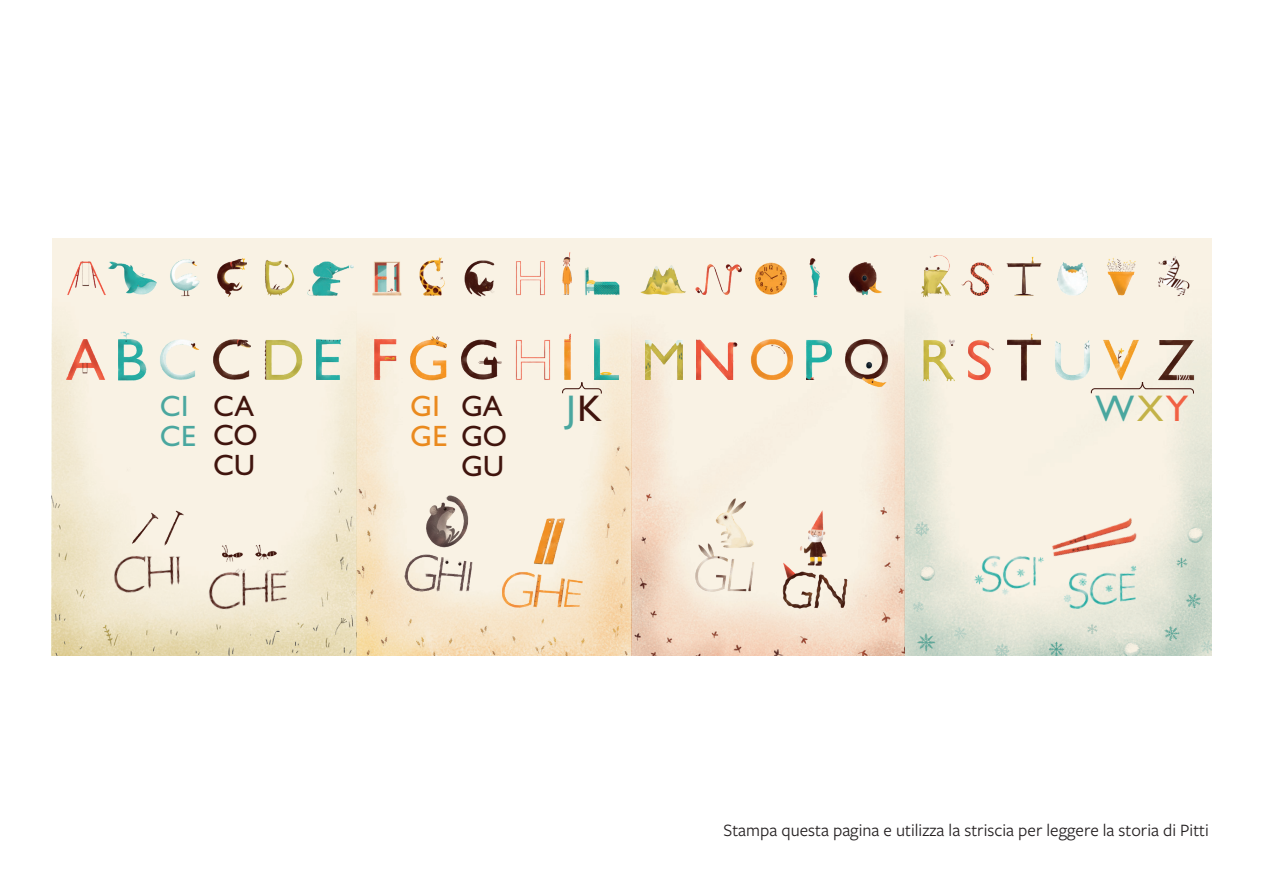
<style>
.page{position:relative;width:1263px;height:893px;background:#fff}
.page>*{position:absolute;margin:0;border:0;box-sizing:border-box;transform-origin:0 0}
.t1{font:37.2px "Gill Sans Std";color:#4aa79f}
.t2{font:29.4px/29.4px "Gill Sans Std";letter-spacing:.005em;color:#40140d;text-align:right}
.t3{font:18px "Freight Sans Pro";color:#231f20}
.s1{color:#4aa79f}
.s2{color:#ea8a1e}
.s3{color:#40140d}
.s4{color:#c3b248}
.s5{color:#f16144}
</style>
<div class="page">
<div style="left:52px;top:238px;width:1159px;height:417px;background:#f9f2e4"></div>
<img style="left:357px;top:332px;width:274px;height:323px">
<img style="left:631px;top:330px;width:274px;height:325px">
<img style="left:52px;top:331px;width:305px;height:324px">
<img style="left:905px;top:295px;width:306px;height:360px">
<img style="left:695px;top:264px;width:47px;height:31px">
<img style="left:755px;top:262px;width:32px;height:33px">
<img style="left:809px;top:258px;width:11px;height:40px">
<img style="left:848px;top:262px;width:34px;height:34px">
<img style="left:640px;top:265px;width:46px;height:30px">
<img style="left:645px;top:340px;width:38px;height:40px">
<img style="left:696px;top:340px;width:41px;height:40px">
<img style="left:750px;top:339px;width:43px;height:41px">
<img style="left:806px;top:340px;width:26px;height:40px">
<img style="left:845px;top:339px;width:43px;height:48px">
<img style="left:67px;top:261px;width:90px;height:34px">
<img style="left:217px;top:258px;width:30px;height:39px">
<img style="left:170px;top:259px;width:30px;height:38px">
<img style="left:265px;top:260px;width:30px;height:36px">
<img style="left:307px;top:261px;width:47px;height:35px">
<img style="left:66px;top:339px;width:39px;height:41px">
<img style="left:118px;top:332px;width:28px;height:48px">
<img style="left:213px;top:339px;width:38px;height:41px">
<img style="left:160px;top:339px;width:39px;height:41px">
<img style="left:264px;top:339px;width:38px;height:41px">
<img style="left:316px;top:338px;width:25px;height:42px">
<img style="left:128px;top:509px;width:57px;height:37px">
<img style="left:218px;top:540px;width:69px;height:19px">
<img style="left:109px;top:547px;width:78px;height:50px">
<img style="left:203px;top:559px;width:92px;height:54px">
<img style="left:419px;top:489px;width:54px;height:65px">
<img style="left:529px;top:510px;width:47px;height:61px">
<img style="left:403px;top:554px;width:71px;height:39px">
<img style="left:502px;top:571px;width:81px;height:37px">
<img style="left:700px;top:496px;width:73px;height:54px">
<img style="left:797px;top:507px;width:45px;height:52px">
<img style="left:691px;top:542px;width:72px;height:53px">
<img style="left:776px;top:559px;width:79px;height:58px">
<img style="left:1035px;top:515px;width:119px;height:44px">
<img style="left:969px;top:547px;width:81px;height:54px">
<img style="left:1058px;top:562px;width:85px;height:50px">
<img style="left:372px;top:261px;width:29px;height:35px">
<img style="left:464px;top:260px;width:31px;height:37px">
<img style="left:562px;top:252px;width:10px;height:43px">
<img style="left:419px;top:257px;width:25px;height:39px">
<img style="left:516px;top:261px;width:29px;height:34px">
<img style="left:584px;top:267px;width:36px;height:28px">
<img style="left:374px;top:339px;width:22px;height:41px">
<img style="left:461px;top:337px;width:40px;height:43px">
<img style="left:410px;top:336px;width:37px;height:45px">
<img style="left:516px;top:340px;width:34px;height:40px">
<img style="left:564px;top:333px;width:7px;height:47px">
<img style="left:594px;top:339px;width:25px;height:41px">
<svg style="left:561px;top:382px;width:41px;height:13px"></svg>
<svg style="left:1090px;top:382px;width:104px;height:13px"></svg>
<img style="left:920px;top:255px;width:30px;height:42px">
<img style="left:961px;top:262px;width:32px;height:34px">
<img style="left:1006px;top:256px;width:36px;height:41px">
<img style="left:1056px;top:262px;width:32px;height:34px">
<img style="left:1106px;top:257px;width:31px;height:39px">
<img style="left:1157px;top:256px;width:33px;height:41px">
<img style="left:922px;top:339px;width:33px;height:42px">
<img style="left:968px;top:340px;width:26px;height:40px">
<img style="left:1007px;top:334px;width:34px;height:46px">
<img style="left:1103px;top:340px;width:36px;height:40px">
<img style="left:1055px;top:340px;width:35px;height:40px">
<img style="left:1158px;top:340px;width:36px;height:40px">
<h2 class="t2" style="left:160px;top:392px;width:99px"><span class="s1">CI</span> CA<br><span class="s1">CE</span> CO<br>CU</h2>
<h2 class="t2" style="left:410px;top:391px;width:98px;line-height:30px"><span class="s2">GI</span> GA<br><span class="s2">GE</span> GO<br>GU</h2>
<h1 class="t1" style="left:566px;top:388px;width:37px">J<span class="s3">K</span></h1>
<h1 class="t1" style="left:1095px;top:388px;width:94px">W<span class="s4">X</span><span class="s5">Y</span></h1>
<p class="t3" style="left:723px;top:818px;width:487px">Stampa questa pagina e utilizza la striscia per leggere la storia di Pitti</p>
</div>
